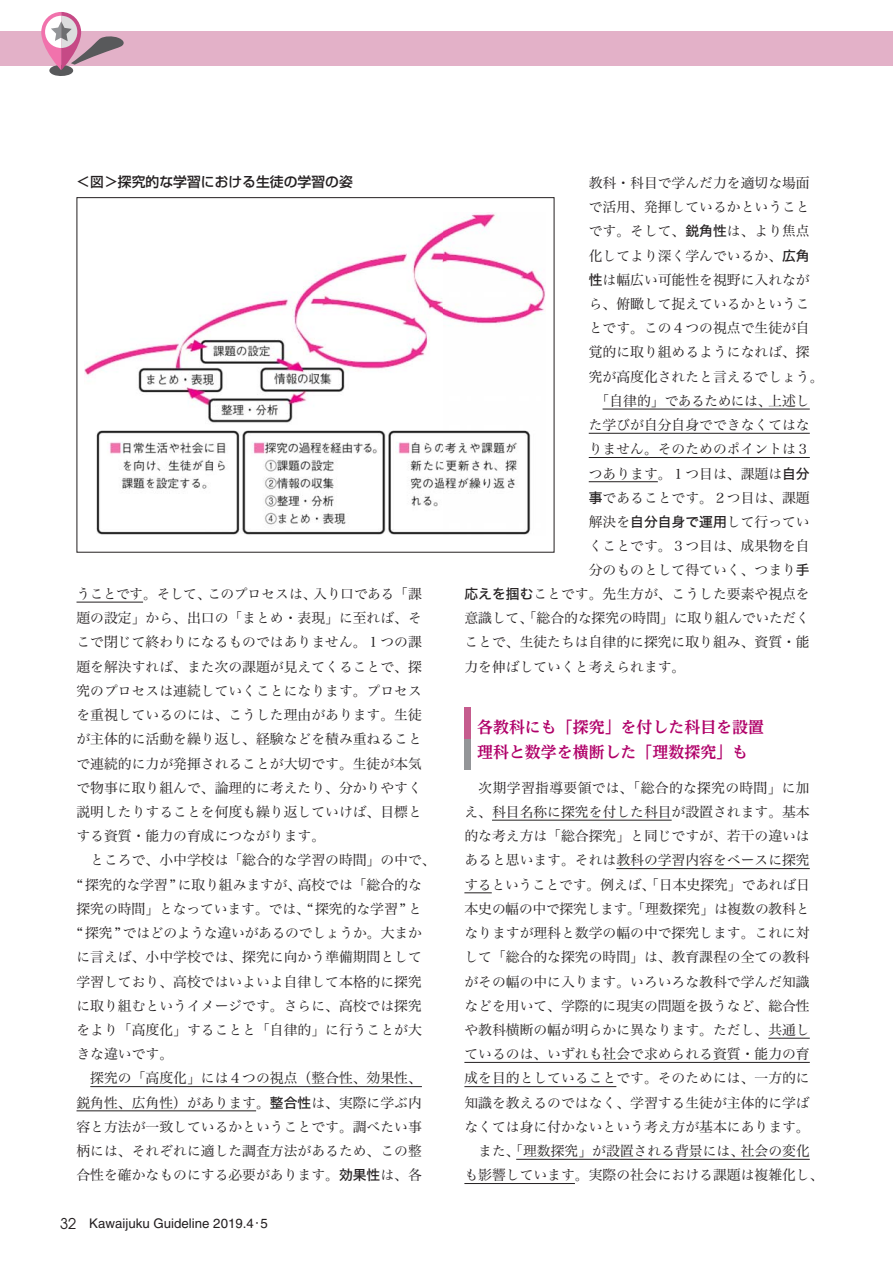
<style>
.page{position:relative;width:893px;height:1263px;background:#fff}
.page>*{position:absolute;margin:0;border:0;box-sizing:border-box;transform-origin:0 0}
.t1{font:15.9px/24.3px "UD Reimin Pro Bold 90 msp RKSJ H";color:#b00069}
.t2{font:13.8px/24.3px "Hira Min Std W3 90 msp RKSJ H";color:#231f20}
.t3{font:13.8px "Shin Go Pro Medium 90 msp RKSJ H";color:#231f20}
.t4{font:13.8px "Hira Min Std W3 90 msp RKSJ H";letter-spacing:-.04em;color:#231f20}
.t5{font:13.35px "Helvetica";color:#231f20}
.s1{font-family:"Hira Kaku Std W5 90 msp RKSJ H"}
.s2{font-family:"Avant Garde";font-size:14.85px}
.s3{font-family:"Gothic BBB Pro Medium 90 msp RKSJ H"}
</style>
<div class="page">
<hr style="left:492px;top:820px;width:180px;height:1px;background:#231f20">
<hr style="left:616px;top:868px;width:194px;height:1px;background:#231f20">
<svg style="left:464px;top:893px;width:28px;height:1px"></svg>
<hr style="left:768px;top:1038px;width:42px;height:1px;background:#231f20">
<hr style="left:464px;top:1062px;width:346px;height:1px;background:#231f20">
<hr style="left:464px;top:1086px;width:152px;height:1px;background:#231f20">
<hr style="left:516px;top:1159px;width:294px;height:1px;background:#231f20">
<hr style="left:464px;top:1183px;width:111px;height:1px;background:#231f20">
<hr style="left:77px;top:602px;width:66px;height:1px;background:#231f20">
<hr style="left:90px;top:1086px;width:332px;height:1px;background:#231f20">
<hr style="left:77px;top:1111px;width:179px;height:1px;background:#231f20">
<hr style="left:602px;top:409px;width:208px;height:1px;background:#231f20">
<hr style="left:589px;top:433px;width:221px;height:1px;background:#231f20">
<hr style="left:589px;top:457px;width:221px;height:1px;background:#231f20">
<hr style="left:589px;top:481px;width:69px;height:1px;background:#231f20">
<div style="left:464px;top:707px;width:7px;height:63px;background:#939598"></div>
<div style="left:464px;top:707px;width:7px;height:31px;background:#c55c8e"></div>
<img style="left:85px;top:213px;width:461px;height:322px">
<div style="left:0;top:31px;width:893px;height:34px;background:#e3b1c8"></div>
<svg style="left:41px;top:12px;width:84px;height:64px"></svg>
<p class="t3" style="left:77px;top:177px;width:278px">＜図＞探究的な学習における生徒の学習の姿</p>
<p class="t2" style="left:77px;top:583px;width:361px">うことです。そして、このプロセスは、入り口である「課題の設定」から、出口の「まとめ・表現」に至れば、そこで閉じて終わりになるものではありません。１つの課題を解決すれば、また次の課題が見えてくることで、探究のプロセスは連続していくことになります。プロセスを重視しているのには、こうした理由があります。生徒が主体的に活動を繰り返し、経験などを積み重ねることで連続的に力が発揮されることが大切です。生徒が本気で物事に取り組んで、論理的に考えたり、分かりやすく説明したりすることを何度も繰り返していけば、目標とする資質・能力の育成につながります。<br>　ところで、小中学校は「総合的な学習の時間」の中で、“探究的な学習”に取り組みますが、高校では「総合的な探究の時間」となっています。では、“探究的な学習”と<br>“探究”ではどのような違いがあるのでしょうか。大まかに言えば、小中学校では、探究に向かう準備期間として学習しており、高校ではいよいよ自律して本格的に探究に取り組むというイメージです。さらに、高校では探究をより「高度化」することと「自律的」に行うことが大きな違いです。<br>　探究の「高度化」には４つの視点（整合性、効果性、鋭角性、広角性）があります。<span class="s1">整合性</span>は、実際に学ぶ内容と方法が一致しているかということです。調べたい事柄には、それぞれに適した調査方法があるため、この整合性を確かなものにする必要があります。<span class="s1">効果性</span>は、各</p>
<p class="t5" style="left:60px;top:1219px;width:209px"><span class="s2">32</span> Kawaijuku Guideline 2019.4<span class="s3">･</span>5</p>
<p class="t2" style="left:589px;top:172px;width:223px">教科・科目で学んだ力を適切な場面</p>
<p class="t2" style="left:589px;top:197px;width:223px">で活用、発揮しているかということ</p>
<p class="t2" style="left:589px;top:221px;width:223px">です。そして、<span class="s1">鋭角性</span>は、より焦点</p>
<p class="t2" style="left:589px;top:245px;width:223px">化してより深く学んでいるか、<span class="s1">広角</span></p>
<p class="t2" style="left:589px;top:269px;width:223px"><span class="s1">性</span>は幅広い可能性を視野に入れなが</p>
<p class="t2" style="left:589px;top:293px;width:223px">ら、俯瞰して捉えているかというこ</p>
<p class="t2" style="left:589px;top:318px;width:223px">とです。この４つの視点で生徒が自</p>
<p class="t2" style="left:589px;top:342px;width:223px">覚的に取り組めるようになれば、探</p>
<p class="t2" style="left:589px;top:366px;width:236px">究が高度化されたと言えるでしょう。</p>
<p class="t4" style="left:596px;top:395px;width:216px">「自律的」であるためには、上述し</p>
<p class="t2" style="left:589px;top:415px;width:223px">た学びが自分自身でできなくてはな</p>
<p class="t2" style="left:589px;top:439px;width:223px">りません。そのためのポイントは３</p>
<p class="t2" style="left:589px;top:463px;width:223px">つあります。１つ目は、課題は<span class="s1">自分</span></p>
<p class="t2" style="left:589px;top:487px;width:223px"><span class="s1">事</span>であることです。２つ目は、課題</p>
<p class="t2" style="left:589px;top:512px;width:223px">解決を<span class="s1">自分自身で運用</span>して行ってい</p>
<p class="t2" style="left:589px;top:536px;width:223px">くことです。３つ目は、成果物を自</p>
<p class="t2" style="left:589px;top:560px;width:223px">分のものとして得ていく、つまり<span class="s1">手</span></p>
<p class="t2" style="left:464px;top:583px;width:347px;text-align:justify"><span class="s1">応えを掴む</span>ことです。先生方が、こうした要素や視点を意識して、「総合的な探究の時間」に取り組んでいただくことで、生徒たちは自律的に探究に取り組み、資質・能力を伸ばしていくと考えられます。</p>
<p class="t1" style="left:477px;top:717px;width:288px">各教科にも「探究」を付した科目を設置理科と数学を横断した「理数探究」も</p>
<p class="t2" style="left:464px;top:777px;width:361px">　次期学習指導要領では、「総合的な探究の時間」に加え、科目名称に探究を付した科目が設置されます。基本的な考え方は「総合探究」と同じですが、若干の違いはあると思います。それは教科の学習内容をベースに探究するということです。例えば、「日本史探究」であれば日本史の幅の中で探究します。「理数探究」は複数の教科となりますが理科と数学の幅の中で探究します。これに対して「総合的な探究の時間」は、教育課程の全ての教科がその幅の中に入ります。いろいろな教科で学んだ知識などを用いて、学際的に現実の問題を扱うなど、総合性や教科横断の幅が明らかに異なります。ただし、共通しているのは、いずれも社会で求められる資質・能力の育成を目的としていることです。そのためには、一方的に知識を教えるのではなく、学習する生徒が主体的に学ばなくては身に付かないという考え方が基本にあります。　また、「理数探究」が設置される背景には、社会の変化も影響しています。実際の社会における課題は複雑化し、</p>
</div>
